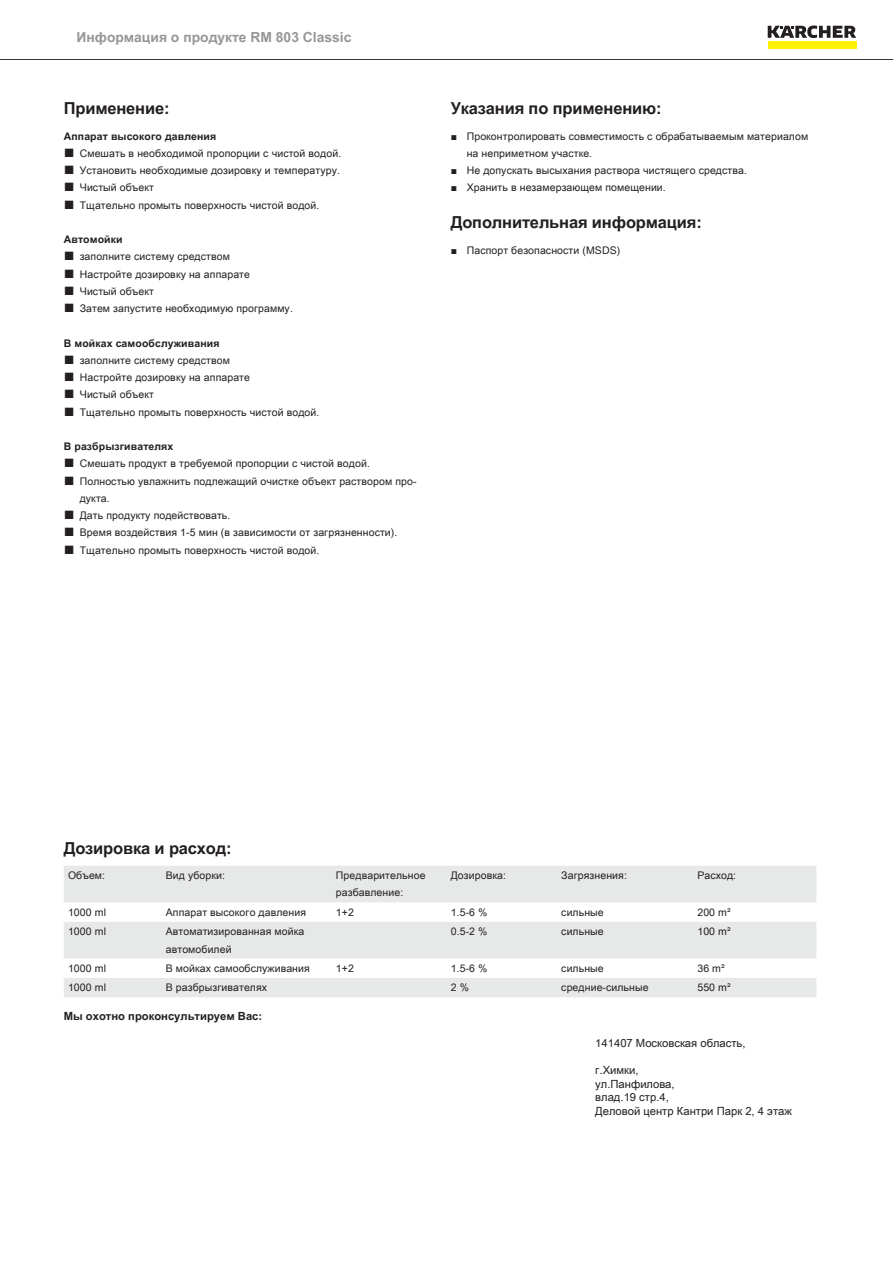
<style>
.page{position:relative;width:893px;height:1263px;background:#fff}
.page>*{position:absolute;margin:0;border:0;box-sizing:border-box;transform-origin:0 0}
.t1{font:700 16.5px "Arial Unicode MS";letter-spacing:-.01em;color:#231f20}
.t2{font:700 13.8px "Arial Unicode MS";color:#949698}
.t3{font:11.25px/13.5px "Arial Unicode MS";color:#231f20}
.t4{font:700 11.25px "Arial Unicode MS";color:#231f20}
.t5{font:10.5px/17.2px "Arial Unicode MS";letter-spacing:.01em;color:#231f20}
.t6{font:700 10.5px "Arial Unicode MS";letter-spacing:.01em;color:#231f20}
.s1{font-family:"Arial";font-size:18px}
.s2{font-family:"Arial"}
</style>
<div class="page">
<hr style="left:0;top:59px;width:893px;height:1px;background:#231f20">
<div style="left:768px;top:42px;width:88px;height:7px;background:#fff200"></div>
<svg style="left:768px;top:26px;width:88px;height:12px"></svg>
<svg style="left:64px;top:866px;width:752px;height:131px;fill:#e7e8e8"></svg>
<h2 class="t2" style="left:77px;top:27px;width:276px">Информация о продукте RM 803 Classic</h2>
<h1 class="t1" style="left:64px;top:96px;width:107px">Применение:</h1>
<p class="t6" style="left:64px;top:128px;width:154px">Аппарат высокого давления</p>
<p class="t5" style="left:64px;top:144px;width:279px"><span class="s1">■</span> Смешать в необходимой пропорции с чистой водой.</p>
<p class="t5" style="left:64px;top:162px;width:278px"><span class="s1">■</span> Установить необходимые дозировку и температуру.</p>
<p class="t5" style="left:64px;top:179px;width:92px"><span class="s1">■</span> Чистый объект</p>
<p class="t5" style="left:64px;top:196px;width:257px"><span class="s1">■</span> Тщательно промыть поверхность чистой водой.</p>
<p class="t6" style="left:64px;top:232px;width:60px">Автомойки</p>
<p class="t5" style="left:64px;top:248px;width:168px"><span class="s1">■</span> заполните систему средством</p>
<p class="t5" style="left:64px;top:265px;width:188px"><span class="s1">■</span> Настройте дозировку на аппарате</p>
<p class="t5" style="left:64px;top:282px;width:92px"><span class="s1">■</span> Чистый объект</p>
<p class="t5" style="left:64px;top:300px;width:231px"><span class="s1">■</span> Затем запустите необходимую программу.</p>
<p class="t6" style="left:64px;top:335px;width:157px">В мойках самообслуживания</p>
<p class="t5" style="left:64px;top:351px;width:168px"><span class="s1">■</span> заполните систему средством</p>
<p class="t5" style="left:64px;top:369px;width:188px"><span class="s1">■</span> Настройте дозировку на аппарате</p>
<p class="t5" style="left:64px;top:386px;width:92px"><span class="s1">■</span> Чистый объект</p>
<p class="t5" style="left:64px;top:403px;width:257px"><span class="s1">■</span> Тщательно промыть поверхность чистой водой.</p>
<p class="t6" style="left:64px;top:439px;width:111px">В разбрызгивателях</p>
<p class="t5" style="left:64px;top:455px;width:308px"><span class="s1">■</span> Смешать продукт в требуемой пропорции с чистой водой.</p>
<p class="t5" style="left:80px;top:472px;width:338px;text-indent:-16px"><span class="s1">■</span> Полностью увлажнить подлежащий очистке объект раствором про&shy;дукта.</p>
<p class="t5" style="left:64px;top:507px;width:168px"><span class="s1">■</span> Дать продукту подействовать.</p>
<p class="t5" style="left:64px;top:524px;width:335px"><span class="s1">■</span> Время воздействия 1-5 мин (в зависимости от загрязненности).</p>
<p class="t5" style="left:64px;top:541px;width:257px"><span class="s1">■</span> Тщательно промыть поверхность чистой водой.</p>
<h1 class="t1" style="left:451px;top:96px;width:212px">Указания по применению:</h1>
<p class="t5" style="left:467px;top:127px;width:343px;text-indent:-16px"><span class="s2">■</span> Проконтролировать совместимость с обрабатываемым материалом на неприметном участке.</p>
<p class="t5" style="left:451px;top:162px;width:298px"><span class="s2">■</span> Не допускать высыхания раствора чистящего средства.</p>
<p class="t5" style="left:451px;top:179px;width:217px"><span class="s2">■</span> Хранить в незамерзающем помещении.</p>
<h1 class="t1" style="left:451px;top:210px;width:253px">Дополнительная информация:</h1>
<p class="t5" style="left:451px;top:242px;width:171px"><span class="s2">■</span> Паспорт безопасности (MSDS)</p>
<h1 class="t1" style="left:64px;top:836px;width:169px">Дозировка и расход:</h1>
<p class="t5" style="left:68px;top:867px;width:39px">Объем:</p>
<p class="t5" style="left:166px;top:867px;width:61px">Вид уборки:</p>
<p class="t5" style="left:336px;top:867px;width:91px">Предварительное разбавление:</p>
<p class="t5" style="left:451px;top:867px;width:57px">Дозировка:</p>
<p class="t5" style="left:561px;top:867px;width:67px">Загрязнения:</p>
<p class="t5" style="left:697px;top:867px;width:40px">Расход:</p>
<p class="t5" style="left:68px;top:903px;width:39px">1000 ml</p>
<p class="t5" style="left:166px;top:903px;width:142px">Аппарат высокого давления</p>
<p class="t5" style="left:336px;top:903px;width:20px">1+2</p>
<p class="t5" style="left:451px;top:903px;width:38px">1.5-6 %</p>
<p class="t5" style="left:561px;top:903px;width:44px">сильные</p>
<p class="t5" style="left:697px;top:903px;width:35px">200 m²</p>
<p class="t5" style="left:68px;top:923px;width:39px">1000 ml</p>
<p class="t5" style="left:166px;top:923px;width:140px">Автоматизированная мойка автомобилей</p>
<p class="t5" style="left:451px;top:923px;width:38px">0.5-2 %</p>
<p class="t5" style="left:561px;top:923px;width:44px">сильные</p>
<p class="t5" style="left:697px;top:923px;width:35px">100 m²</p>
<p class="t5" style="left:68px;top:959px;width:39px">1000 ml</p>
<p class="t5" style="left:166px;top:959px;width:146px">В мойках самообслуживания</p>
<p class="t5" style="left:336px;top:959px;width:20px">1+2</p>
<p class="t5" style="left:451px;top:959px;width:38px">1.5-6 %</p>
<p class="t5" style="left:561px;top:959px;width:44px">сильные</p>
<p class="t5" style="left:697px;top:959px;width:29px">36 m²</p>
<p class="t5" style="left:68px;top:979px;width:39px">1000 ml</p>
<p class="t5" style="left:166px;top:979px;width:103px">В разбрызгивателях</p>
<p class="t5" style="left:451px;top:979px;width:20px">2 %</p>
<p class="t5" style="left:561px;top:979px;width:89px">средние-сильные</p>
<p class="t5" style="left:697px;top:979px;width:35px">550 m²</p>
<p class="t4" style="left:64px;top:1008px;width:200px">Мы охотно проконсультируем Вас:</p>
<p class="t3" style="left:595px;top:1036px;width:152px">141407 Московская область,</p>
<p class="t3" style="left:595px;top:1063px;width:198px">г.Химки,<br>ул.Панфилова,<br>влад.19 стр.4,<br>Деловой центр Кантри Парк 2, 4 этаж</p>
</div>
